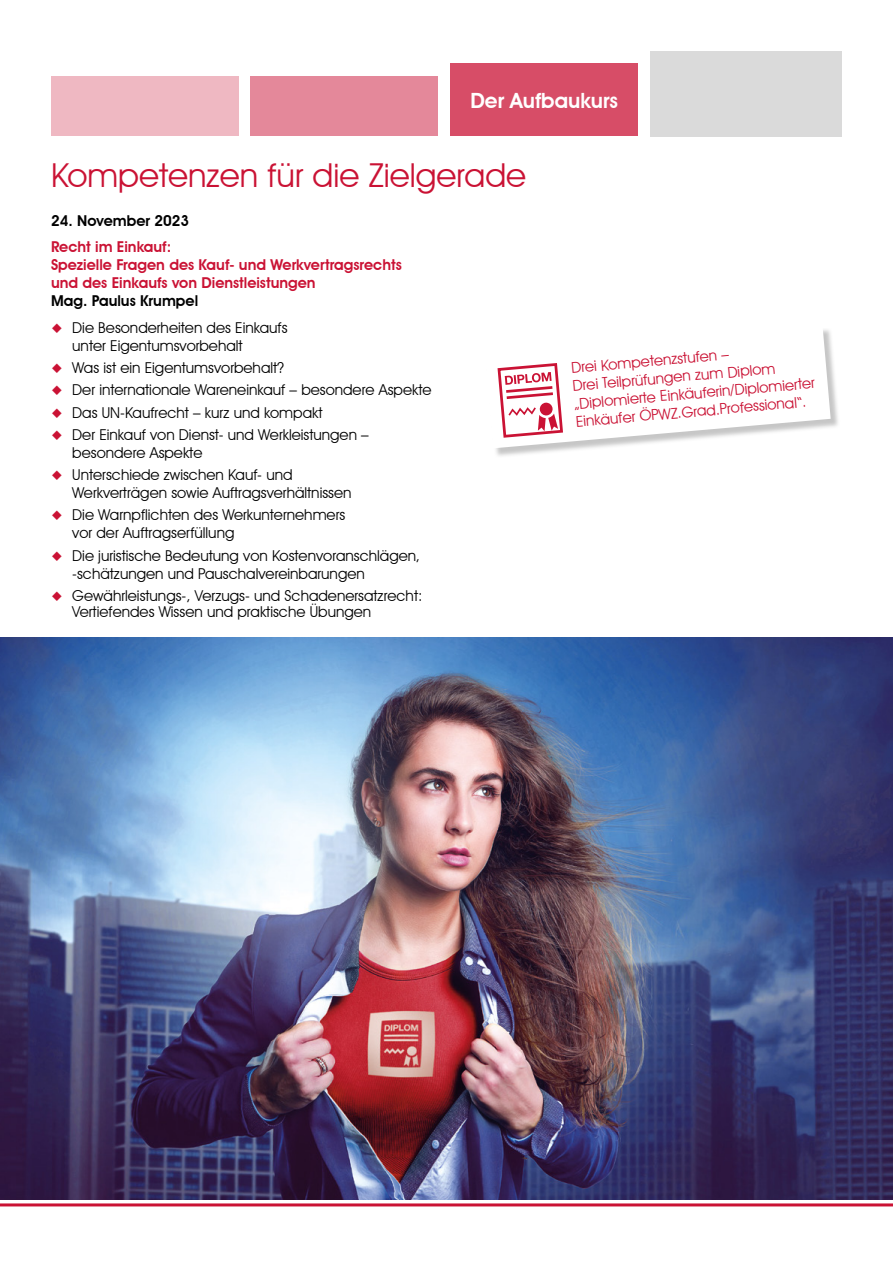
<style>
.page{position:relative;width:893px;height:1263px;background:#fff}
.page>*{position:absolute;margin:0;border:0;box-sizing:border-box;transform-origin:0 0}
.t1{font:33px "Avant Garde IT Cby BT";color:#ca1234}
.t2{font:600 21px "Avant Garde IT Cby BT";color:#fff}
.t3{font:15px/18px "Avant Garde IT Cby BT";color:#000}
.t4{font:15px/18px "Avant Garde IT Cby BT";color:#ca1234}
.t5{font:600 15px/18px "Avant Garde IT Cby BT";color:#ca1234}
.t6{font:600 15px "Avant Garde IT Cby BT";color:#000}
.s1{color:#ca1234}
</style>
<div class="page">
<hr style="left:0;top:1203px;width:893px;height:3px;background:#ca1234">
<img style="left:0;top:638px;width:893px;height:561px">
<div style="left:487px;top:328px;width:354px;height:130px;background:#b4b4b4;opacity:.75"></div>
<svg style="left:487px;top:328px;width:344px;height:120px"></svg>
<div style="left:51px;top:77px;width:187px;height:59px;background:#efb8c2"></div>
<div style="left:251px;top:77px;width:187px;height:59px;background:#e4889a"></div>
<div style="left:651px;top:51px;width:191px;height:85px;background:#dadada"></div>
<div style="left:451px;top:64px;width:187px;height:72px;background:#d74d67"></div>
<h2 class="t2" style="left:471px;top:88px;width:149px">Der Aufbaukurs</h2>
<h1 class="t1" style="left:51px;top:155px;width:477px">Kompetenzen für die Zielgerade</h1>
<p class="t6" style="left:51px;top:212px;width:140px">24. November 2023</p>
<p class="t5" style="left:51px;top:238px;width:352px">Recht im Einkauf:<br>Spezielle Fragen des Kauf- und Werkvertragsrechts und des Einkaufs von Dienstleistungen</p>
<p class="t6" style="left:51px;top:292px;width:149px">Mag. Paulus Krumpel</p>
<p class="t3" style="left:72px;top:318px;width:217px;text-indent:-21px"><span class="s1">◆</span> Die Besonderheiten des Einkaufs unter Eigentumsvorbehalt</p>
<p class="t3" style="left:51px;top:359px;width:235px"><span class="s1">◆</span> Was ist ein Eigentumsvorbehalt?</p>
<p class="t3" style="left:51px;top:381px;width:382px"><span class="s1">◆</span> Der internationale Wareneinkauf – besondere Aspekte</p>
<p class="t3" style="left:51px;top:403px;width:273px"><span class="s1">◆</span> Das UN-Kaufrecht – kurz und kompakt</p>
<p class="t3" style="left:72px;top:425px;width:298px;text-indent:-21px"><span class="s1">◆</span> Der Einkauf von Dienst- und Werkleistungen – besondere Aspekte</p>
<p class="t3" style="left:72px;top:466px;width:281px;text-indent:-21px"><span class="s1">◆</span> Unterschiede zwischen Kauf- und<br>Werkverträgen sowie Auftragsverhältnissen</p>
<p class="t3" style="left:72px;top:506px;width:274px;text-indent:-21px"><span class="s1">◆</span> Die Warnpflichten des Werkunternehmers vor der Auftragserfüllung</p>
<p class="t3" style="left:72px;top:546px;width:349px;text-indent:-21px"><span class="s1">◆</span> Die juristische Bedeutung von Kostenvoranschlägen, -schätzungen und Pauschalvereinbarungen</p>
<p class="t3" style="left:72px;top:588px;width:352px;line-height:15.8px;text-indent:-21px"><span class="s1">◆</span> Gewährleistungs-, Verzugs- und Schadenersatzrecht:<br>Vertiefendes Wissen und praktische Übungen</p>
<p class="t4" style="left:570px;top:359px;width:243px;rotate:-5deg">Drei Kompetenzstufen –<br>Drei Teilprüfungen zum Diplom „Diplomierte Einkäuferin/Diplomierter Einkäufer ÖPWZ.Grad.Professional“.</p>
</div>
